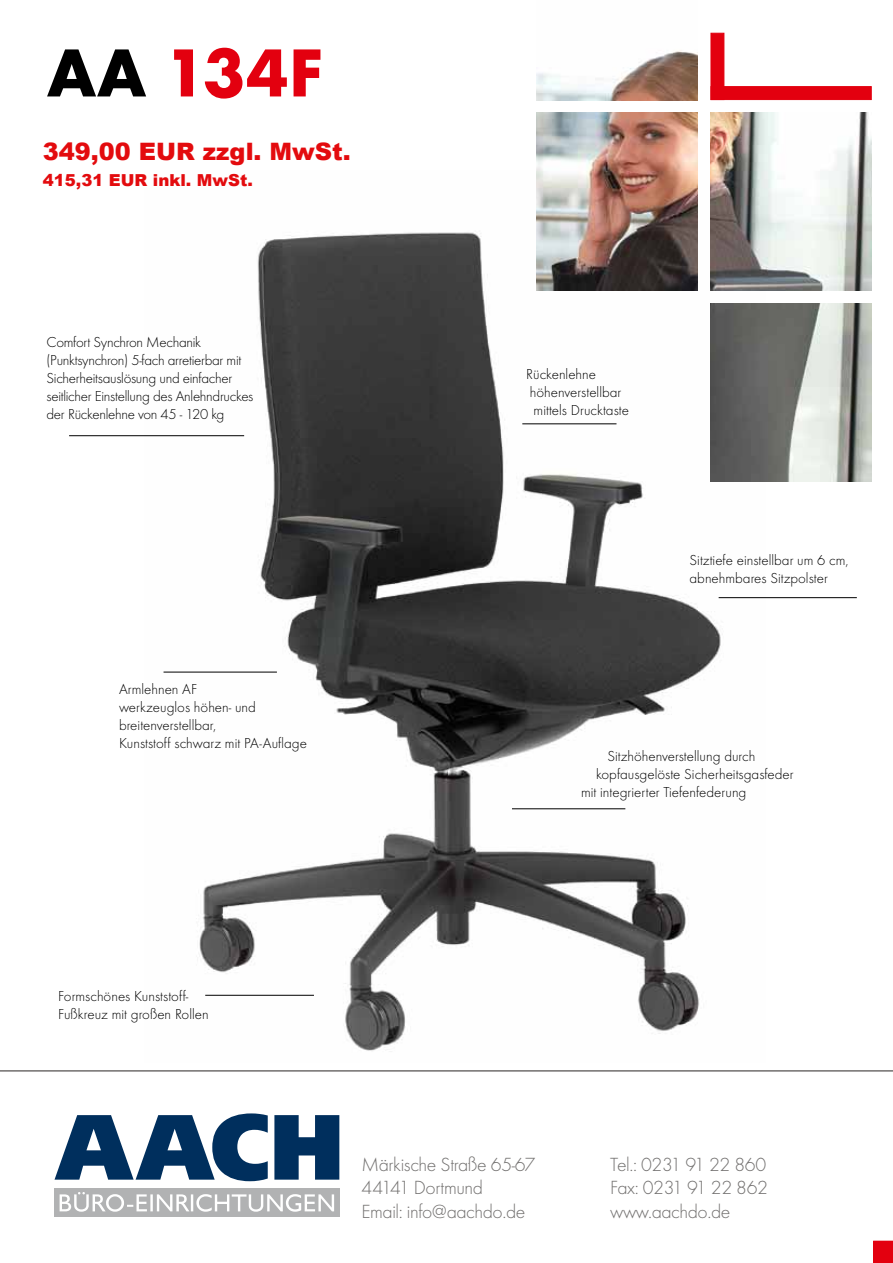
<style>
.page{position:relative;width:893px;height:1263px;background:#fff}
.page>*{position:absolute;margin:0;border:0;box-sizing:border-box;transform-origin:0 0}
.t1{font:800 70.5px "Function";color:#e3000f}
.t2{font:900 24px "Arial";color:#e30b0e}
.t3{font:300 19.8px/23.7px "Function";letter-spacing:-.02em;color:#706e6d}
.t4{font:900 16.5px "Arial";color:#e30b0e}
.t5{font:300 15px/18px "Function";color:#000}
.t6{font:300 15px/18px "Function";letter-spacing:-.02em;color:#000}
.s1{color:#000}
</style>
<div class="page">
<svg style="left:873px;top:1241px;width:20px;height:22px"></svg>
<img style="left:145px;top:171px;width:620px;height:880px">
<hr style="left:69px;top:435px;width:175px;height:1px;background:#000">
<hr style="left:164px;top:672px;width:113px;height:1px;background:#000">
<hr style="left:512px;top:808px;width:113px;height:1px;background:#000">
<hr style="left:522px;top:424px;width:94px;height:1px;background:#000">
<hr style="left:719px;top:597px;width:138px;height:1px;background:#000">
<hr style="left:205px;top:995px;width:109px;height:1px;background:#000">
<img style="left:536px;top:50px;width:161px;height:50px">
<img style="left:536px;top:113px;width:161px;height:178px">
<img style="left:710px;top:113px;width:162px;height:178px">
<div style="left:710px;top:86px;width:162px;height:14px;background:#e3000f;border:1px solid #e3000f"></div>
<div style="left:710px;top:33px;width:14px;height:67px;background:#e3000f;border:1px solid #e3000f"></div>
<img style="left:710px;top:303px;width:162px;height:178px">
<div style="left:54px;top:1189px;width:285px;height:28px;background:#b1b2b3"></div>
<svg style="left:55px;top:1113px;width:284px;height:68px"></svg>
<svg style="left:60px;top:1192px;width:274px;height:20px"></svg>
<hr style="left:0;top:1070px;width:893px;height:1px;background:#706e6d">
<h1 class="t1" style="left:47px;top:31px;width:278px"><span class="s1">AA</span> 134F</h1>
<h2 class="t2" style="left:43px;top:134px;width:310px">349,00 EUR zzgl. MwSt.</h2>
<p class="t4" style="left:43px;top:167px;width:211px">415,31 EUR inkl. MwSt.</p>
<p class="t6" style="left:47px;top:334px;width:208px">Comfort Synchron Mechanik (Punktsynchron) 5-fach arretierbar mit Sicherheitsauslösung und einfacher seitlicher Einstellung des Anlehndruckes der Rückenlehne von 45 - 120 kg</p>
<p class="t5" style="left:119px;top:680px;width:189px">Armlehnen AF<br>werkzeuglos höhen- und breitenverstellbar,<br>Kunststoff schwarz mit PA-Auflage</p>
<p class="t5" style="left:526px;top:365px;width:104px">Rückenlehne höhenverstellbar mittels Drucktaste</p>
<p class="t5" style="left:690px;top:551px;width:161px">Sitztiefe einstellbar um 6 cm, abnehmbares Sitzpolster</p>
<p class="t5" style="left:607px;top:748px;width:149px">Sitzhöhenverstellung durch</p>
<p class="t5" style="left:596px;top:766px;width:199px">kopfausgelöste Sicherheitsgasfeder</p>
<p class="t5" style="left:581px;top:784px;width:167px">mit integrierter Tiefenfederung</p>
<p class="t5" style="left:58px;top:987px;width:152px">Formschönes Kunststoff-<br>Fußkreuz mit großen Rollen</p>
<h3 class="t3" style="left:361px;top:1152px;width:175px">Märkische Straße 65-67<br>44141 Dortmund<br>Email: info@aachdo.de</h3>
<h3 class="t3" style="left:610px;top:1152px;width:159px;text-align:justify">Tel.: 0231 91 22 860<br>Fax: 0231 91 22 862 www.aachdo.de</h3>
</div>
